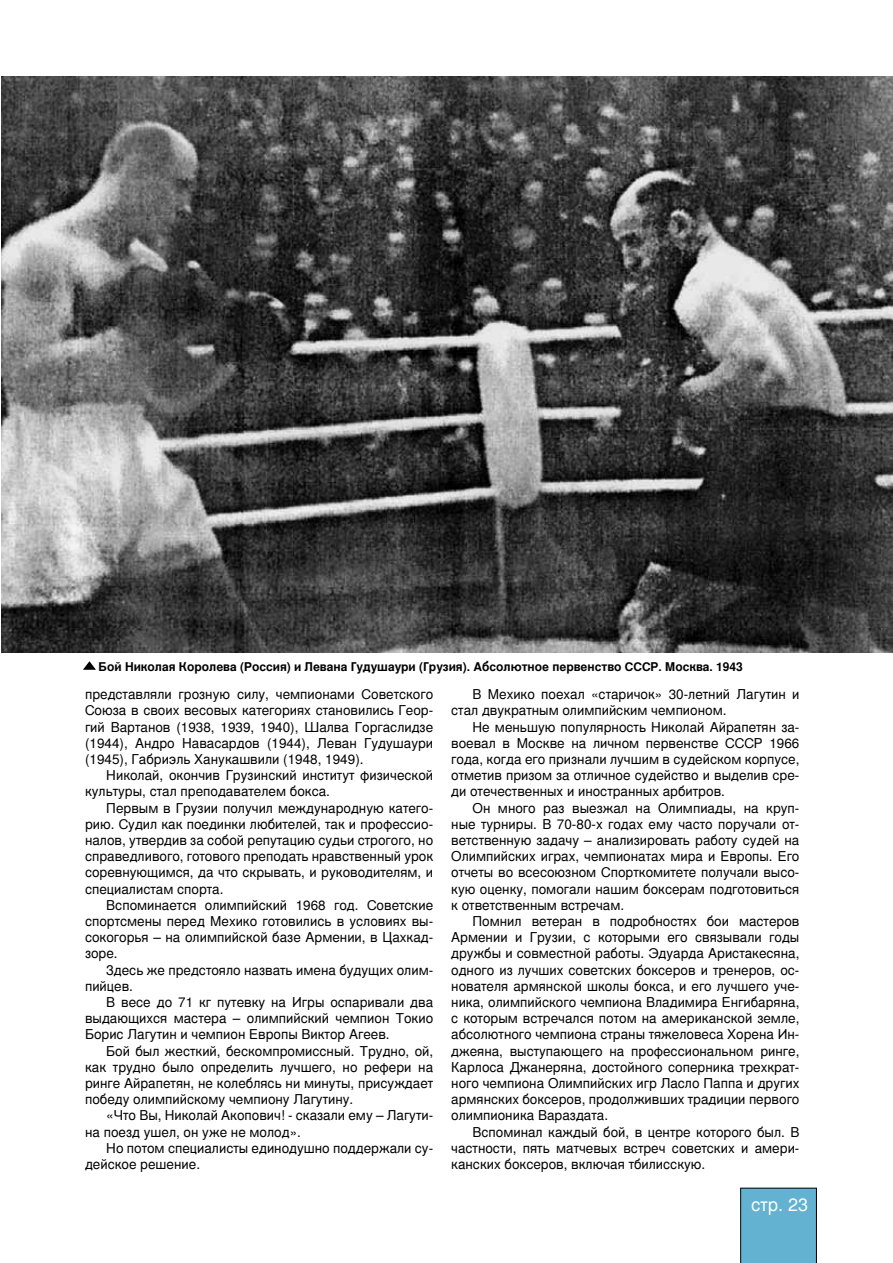
<style>
.page{position:relative;width:893px;height:1263px;background:#fff}
.page>*{position:absolute;margin:0;border:0;box-sizing:border-box;transform-origin:0 0}
.t1{font:18px "Nimbus San LCY";color:#fff}
.t2{font:13.5px/16.2px "Nimbus San LCY";color:#000;text-align:justify}
.t3{font:700 12px "Nimbus San LCY";color:#000}
</style>
<div class="page">
<div style="left:740px;top:1188px;width:77px;height:75px;background:#63b2d2"></div>
<img style="left:1px;top:77px;width:892px;height:576px">
<svg style="left:83px;top:661px;width:13px;height:9px"></svg>
<p class="t3" style="left:99px;top:660px;width:536px">Бой Николая Королева (Россия) и Левана Гудушаури (Грузия). Абсолютное первенство СССР</p>
<p class="t3" style="left:658px;top:660px;width:86px">. Москва. 1943</p>
<p class="t2" style="left:85px;top:686px;width:350px">представляли грозную силу, чемпионами Советского Союза в своих весовых категориях становились Геор&shy;гий Вартанов (1938, 1939, 1940), Ш алва Горгаслидзе (1944), Андро Н авасардов (1944), Леван Гудушаури (1945), Габриэль Ханукашвили (1948, 1949).</p>
<p class="t2" style="left:85px;top:767px;width:350px;text-indent:21px">Н иколай, окончив Грузинский институт физической культуры, стал преподавателем бокса.</p>
<p class="t2" style="left:85px;top:799px;width:350px;text-indent:21px">Первым в Грузии получил международную катего&shy;рию. Судил как поединки любителей, так и профессио&shy;налов, утвердив за собой репутацию судьи строгого, но справедливого, готового преподать нравственный урок соревнующимся, да что скрывать, и руководителям, и специалистам спорта.</p>
<p class="t2" style="left:85px;top:897px;width:350px;text-indent:21px">Вспоминается олимпийский 1968 год. Советские спортсмены перед Мехико готовились в условиях вы&shy;сокогорья – на олимпийской базе Армении, в Цахкад&shy;зоре.</p>
<p class="t2" style="left:85px;top:961px;width:350px;text-indent:21px">Здесь же предстояло назвать имена будущих олим&shy;пийцев.</p>
<p class="t2" style="left:85px;top:994px;width:350px;text-indent:21px">В весе до 71 кг путевку на И гры оспаривали два выдающихся мастера – олимпийский чемпион Токио Борис Лагутин и чемпион Европы Виктор Агеев.</p>
<p class="t2" style="left:85px;top:1042px;width:350px;text-indent:21px">Бой был жесткий, бескомпромиссный. Трудно, ой, как трудно было определить лучшего, но рефери на ринге Айрапетян, не колеблясь ни минуты, присуждает победу олимпийскому чемпиону Лагутину.</p>
<p class="t2" style="left:85px;top:1107px;width:350px;text-indent:21px">«Что Вы, Н иколай Акопович! - сказали ему – Лагути&shy;на поезд ушел, он уже не молод».</p>
<p class="t2" style="left:85px;top:1140px;width:350px;text-indent:21px">Но потом специалисты единодушно поддержали су&shy;дейское решение.</p>
<p class="t2" style="left:451px;top:686px;width:350px;text-indent:21px">В Мехико поехал «старичок» 30-летний Лагутин и стал двукратным олимпийским чемпионом.</p>
<p class="t2" style="left:451px;top:718px;width:350px;text-indent:21px">Не меньшую популярность Н иколай Айрапетян за&shy;воевал в Москве на личном первенстве СССР</p>
<p class="t2" style="left:451px;top:735px;width:350px;text-indent:318px">1966 года, когда его признали лучшим в судейском корпусе, отметив призом за отличное судейство и выделив сре&shy;ди отечественных и иностранных арбитров.</p>
<p class="t2" style="left:451px;top:799px;width:350px;text-indent:21px">Он много раз выезжал на Олимпиады, на круп&shy;ные турниры. В 70-80-х годах ему часто поручали от&shy;ветственную задачу – анализировать работу судей на Олимпийских играх, чемпионатах мира и Европы. Его отчеты во всесоюзном Спорткомитете получали высо&shy;кую оценку, помогали нашим боксерам подготовиться к ответственным встречам.</p>
<p class="t2" style="left:451px;top:913px;width:350px;text-indent:21px">Помнил ветеран в подробностях бои мастеров Армении и Грузии, с которыми его связывали годы дружбы и совместной работы. Эдуарда Аристакесяна, одного из лучших советских боксеров и тренеров, ос&shy;нователя армянской школы бокса, и его лучшего уче&shy;ника, олимпийского чемпиона Владимира Енгибаряна, с которым встречался потом на американской земле, абсолютного чемпиона страны тяжеловеса Хорена И н&shy;джеяна, выступающего на профессиональном ринге, Карлоса Джанеряна, достойного соперника трехкрат&shy;ного чемпиона Олимпийских игр Ласло Паппа и других армянских боксеров, продолживших традиции первого олимпионика Вараздата.</p>
<p class="t2" style="left:451px;top:1123px;width:350px;text-align:left;text-indent:21px">Вспоминал каждый бой, в центре которого был. В частности, пять матчевых встреч советских и амери&shy;канских боксеров, включая тбилисскую.</p>
<h1 class="t1" style="left:751px;top:1194px;width:59px">стр. 23</h1>
</div>
